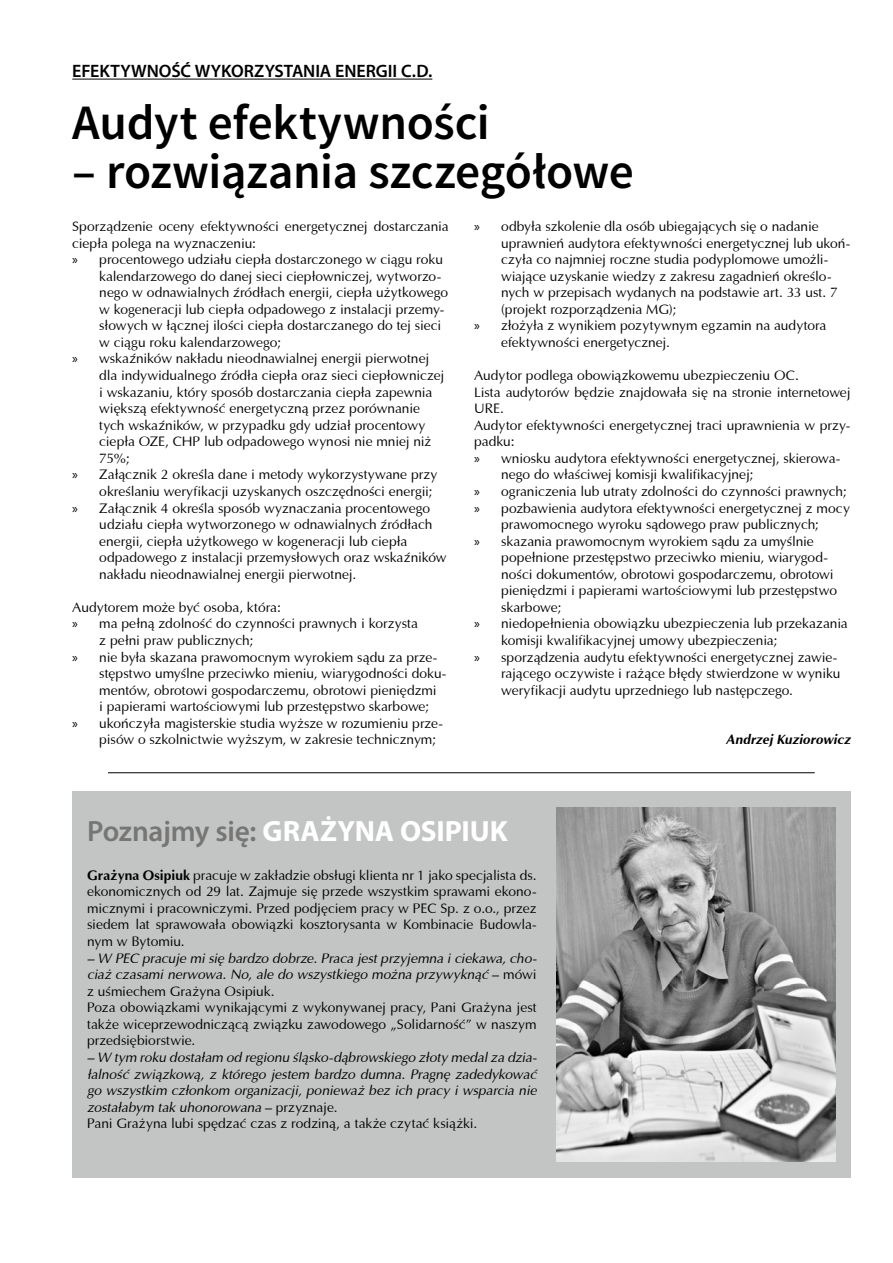
<style>
.page{position:relative;width:893px;height:1263px;background:#fff}
.page>*{position:absolute;margin:0;border:0;box-sizing:border-box;transform-origin:0 0}
.t1{font:600 49.5px "Source Sans Pro";letter-spacing:-.01em;color:#000}
.t2{font:700 29.4px "Myriad Pro";letter-spacing:-.005em;color:#fff}
.t3{font:600 18px "Myriad Pro";color:#000}
.t4{font:13.8px/16.5px "Ottawa";letter-spacing:-.005em;color:#000;text-align:justify}
.t5{font:italic 13.8px/16.5px "Ottawa";letter-spacing:-.005em;color:#000}
.t6{font:italic 700 13.5px "Ottawa";color:#000}
.s1{font-family:"Myriad Pro"}
.s2{font-weight:600;color:#767675}
.s3{font-weight:700}
.s4{font-style:italic}
.s5{font-style:normal}
</style>
<div class="page">
<hr style="left:72px;top:79px;width:360px;height:1px;background:#000">
<div style="left:72px;top:791px;width:778px;height:387px;background:#c3c4c4"></div>
<img style="left:556px;top:808px;width:279px;height:353px">
<hr style="left:108px;top:772px;width:707px;height:1px;background:#000">
<h3 class="t3" style="left:72px;top:60px;width:362px">EFEKTYWNOŚĆ WYKORZYSTANIA ENERGII C.D.</h3>
<h1 class="t1" style="left:72px;top:91px;width:419px">Audyt efektywności</h1>
<h1 class="t1" style="left:72px;top:141px;width:563px">– rozwiązania szczegółowe</h1>
<p class="t4" style="left:72px;top:218px;width:378px">Sporządzenie oceny efektywności energetycznej dostarczania</p>
<p class="t4" style="left:72px;top:235px;width:185px">ciepła polega na wyznaczeniu:</p>
<p class="t4" style="left:72px;top:251px;width:372px"><span class="s1">»</span> procentowego udziału ciepła dostarczonego w ciągu roku</p>
<p class="t4" style="left:99px;top:268px;width:344px">kalendarzowego do danej sieci ciepłowniczej, wytworzo-</p>
<p class="t4" style="left:99px;top:284px;width:351px">nego w odnawialnych źródłach energii, ciepła użytkowego</p>
<p class="t4" style="left:99px;top:301px;width:347px">w kogeneracji lub ciepła odpadowego z instalacji przemy-</p>
<p class="t4" style="left:99px;top:317px;width:343px">słowych w łącznej ilości ciepła dostarczanego do tej sieci</p>
<p class="t4" style="left:99px;top:334px;width:183px">w ciągu roku kalendarzowego;</p>
<p class="t4" style="left:72px;top:351px;width:358px"><span class="s1">»</span> wskaźników nakładu nieodnawialnej energii pierwotnej</p>
<p class="t4" style="left:99px;top:367px;width:347px">dla indywidualnego źródła ciepła oraz sieci ciepłowniczej</p>
<p class="t4" style="left:99px;top:384px;width:335px">i wskazaniu, który sposób dostarczania ciepła zapewnia</p>
<p class="t4" style="left:99px;top:400px;width:322px">większą efektywność energetyczną przez porównanie</p>
<p class="t4" style="left:99px;top:417px;width:328px">tych wskaźników, w przypadku gdy udział procentowy</p>
<p class="t4" style="left:99px;top:433px;width:334px">ciepła OZE, CHP lub odpadowego wynosi nie mniej niż</p>
<p class="t4" style="left:99px;top:450px;width:32px">75%;</p>
<p class="t4" style="left:72px;top:466px;width:367px"><span class="s1">»</span> Załącznik 2 określa dane i metody wykorzystywane przy</p>
<p class="t4" style="left:99px;top:483px;width:334px">określaniu weryfikacji uzyskanych oszczędności energii;</p>
<p class="t4" style="left:72px;top:500px;width:359px"><span class="s1">»</span> Załącznik 4 określa sposób wyznaczania procentowego</p>
<p class="t4" style="left:99px;top:516px;width:335px">udziału ciepła wytworzonego w odnawialnych źródłach</p>
<p class="t4" style="left:99px;top:533px;width:310px">energii, ciepła użytkowego w kogeneracji lub ciepła</p>
<p class="t4" style="left:99px;top:549px;width:349px">odpadowego z instalacji przemysłowych oraz wskaźników</p>
<p class="t4" style="left:99px;top:566px;width:258px">nakładu nieodnawialnej energii pierwotnej.</p>
<p class="t4" style="left:72px;top:599px;width:210px">Audytorem może być osoba, która:</p>
<p class="t4" style="left:72px;top:615px;width:347px"><span class="s1">»</span> ma pełną zdolność do czynności prawnych i korzysta</p>
<p class="t4" style="left:99px;top:632px;width:155px">z pełni praw publicznych;</p>
<p class="t4" style="left:72px;top:649px;width:367px"><span class="s1">»</span> nie była skazana prawomocnym wyrokiem sądu za prze-</p>
<p class="t4" style="left:99px;top:665px;width:349px">stępstwo umyślne przeciwko mieniu, wiarygodności doku-</p>
<p class="t4" style="left:99px;top:682px;width:339px">mentów, obrotowi gospodarczemu, obrotowi pieniędzmi</p>
<p class="t4" style="left:99px;top:698px;width:331px">i papierami wartościowymi lub przestępstwo skarbowe;</p>
<p class="t4" style="left:72px;top:715px;width:372px"><span class="s1">»</span> ukończyła magisterskie studia wyższe w rozumieniu prze-</p>
<p class="t4" style="left:99px;top:731px;width:338px">pisów o szkolnictwie wyższym, w zakresie technicznym;</p>
<p class="t4" style="left:474px;top:218px;width:346px"><span class="s1">»</span> odbyła szkolenie dla osób ubiegających się o nadanie</p>
<p class="t4" style="left:501px;top:235px;width:351px">uprawnień audytora efektywności energetycznej lub ukoń-</p>
<p class="t4" style="left:501px;top:251px;width:329px">czyła co najmniej roczne studia podyplomowe umożli-</p>
<p class="t4" style="left:501px;top:268px;width:332px">wiające uzyskanie wiedzy z zakresu zagadnień określo-</p>
<p class="t4" style="left:501px;top:284px;width:338px">nych w przepisach wydanych na podstawie art. 33 ust. 7</p>
<p class="t4" style="left:501px;top:301px;width:177px">(projekt rozporządzenia MG);</p>
<p class="t4" style="left:474px;top:317px;width:354px"><span class="s1">»</span> złożyła z wynikiem pozytywnym egzamin na audytora</p>
<p class="t4" style="left:501px;top:334px;width:170px">efektywności energetycznej.</p>
<p class="t4" style="left:474px;top:367px;width:326px">Audytor podlega obowiązkowemu ubezpieczeniu OC.</p>
<p class="t4" style="left:474px;top:384px;width:378px">Lista audytorów będzie znajdowała się na stronie internetowej</p>
<p class="t4" style="left:474px;top:400px;width:31px">URE.</p>
<p class="t4" style="left:474px;top:417px;width:378px">Audytor efektywności energetycznej traci uprawnienia w przy-</p>
<p class="t4" style="left:474px;top:433px;width:42px">padku:</p>
<p class="t4" style="left:474px;top:450px;width:368px"><span class="s1">»</span> wniosku audytora efektywności energetycznej, skierowa-</p>
<p class="t4" style="left:501px;top:466px;width:254px">nego do właściwej komisji kwalifikacyjnej;</p>
<p class="t4" style="left:474px;top:483px;width:374px"><span class="s1">»</span> ograniczenia lub utraty zdolności do czynności prawnych;</p>
<p class="t4" style="left:474px;top:500px;width:377px"><span class="s1">»</span> pozbawienia audytora efektywności energetycznej z mocy</p>
<p class="t4" style="left:501px;top:516px;width:319px">prawomocnego wyroku sądowego praw publicznych;</p>
<p class="t4" style="left:474px;top:533px;width:341px"><span class="s1">»</span> skazania prawomocnym wyrokiem sądu za umyślnie</p>
<p class="t4" style="left:501px;top:549px;width:328px">popełnione przestępstwo przeciwko mieniu, wiarygod-</p>
<p class="t4" style="left:501px;top:566px;width:334px">ności dokumentów, obrotowi gospodarczemu, obrotowi</p>
<p class="t4" style="left:501px;top:582px;width:337px">pieniędzmi i papierami wartościowymi lub przestępstwo</p>
<p class="t4" style="left:501px;top:599px;width:62px">skarbowe;</p>
<p class="t4" style="left:474px;top:615px;width:375px"><span class="s1">»</span> niedopełnienia obowiązku ubezpieczenia lub przekazania</p>
<p class="t4" style="left:501px;top:632px;width:278px">komisji kwalifikacyjnej umowy ubezpieczenia;</p>
<p class="t4" style="left:474px;top:649px;width:365px"><span class="s1">»</span> sporządzenia audytu efektywności energetycznej zawie-</p>
<p class="t4" style="left:501px;top:665px;width:341px">rającego oczywiste i rażące błędy stwierdzone w wyniku</p>
<p class="t4" style="left:501px;top:682px;width:293px">weryfikacji audytu uprzedniego lub następczego.</p>
<p class="t6" style="left:726px;top:731px;width:126px">Andrzej Kuziorowicz</p>
<h2 class="t2" style="left:87px;top:811px;width:422px"><span class="s2">POZNAJMY SIĘ:</span> GRAŻYNA OSIPIUK</h2>
<p class="t4" style="left:87px;top:867px;width:451px"><span class="s3">Grażyna Osipiuk</span> pracuje w zakładzie obsługi klienta nr 1 jako specjalista ds. ekonomicznych od 29 lat. Zajmuje się przede wszystkim sprawami ekono&shy;micznymi i pracowniczymi. Przed podjęciem pracy w PEC Sp. z o.o., przez siedem lat sprawowała obowiązki kosztorysanta w Kombinacie Budowla&shy;nym w Bytomiu.</p>
<p class="t4" style="left:87px;top:950px;width:451px;text-align:left"><span class="s4">– W PEC pracuje mi się bardzo dobrze. Praca jest przyjemna i ciekawa, cho&shy;ciaż czasami nerwowa. No, ale do wszystkiego można przywyknąć</span> – mówi z uśmiechem Grażyna Osipiuk.<br>Poza obowiązkami wynikającymi z wykonywanej pracy, Pani Grażyna jest także wiceprzewodniczącą związku zawodowego „Solidarność” w naszym przedsiębiorstwie.</p>
<p class="t5" style="left:87px;top:1049px;width:451px">– W tym roku dostałam od regionu śląsko-dąbrowskiego złoty medal za dzia&shy;łalność związkową, z którego jestem bardzo dumna. Pragnę zadedykować go wszystkim członkom organizacji, ponieważ bez ich pracy i wsparcia nie zostałabym tak uhonorowana <span class="s5">– przyznaje.<br>Pani Grażyna lubi spędzać czas z rodziną, a także czytać książki.</span></p>
</div>
